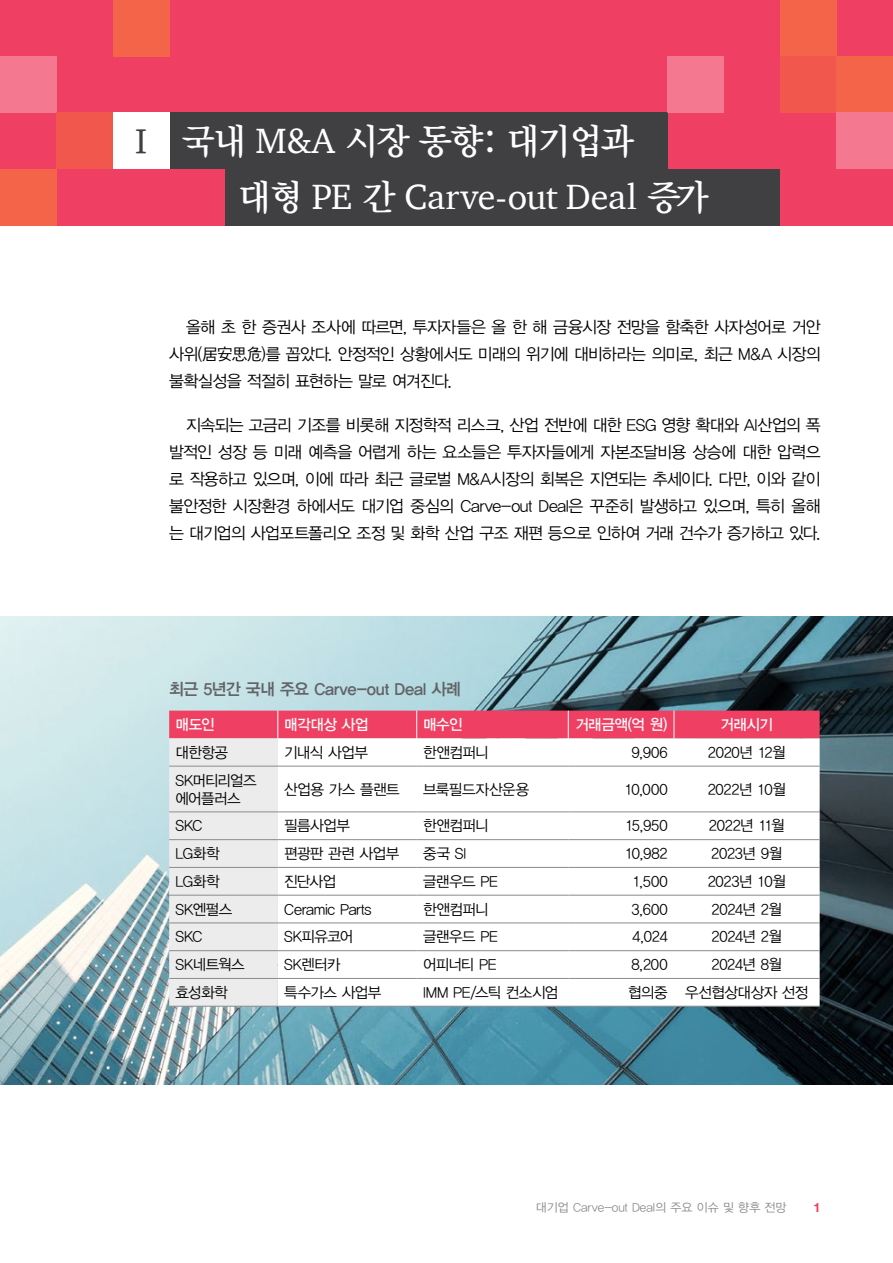
<style>
.page{position:relative;width:893px;height:1263px;background:#fff}
.page>*{position:absolute;margin:0;border:0;box-sizing:border-box;transform-origin:0 0}
.t1{font:36px "ITC Charter Com";letter-spacing:-.01em;color:#fff}
.t2{font:36px "YDVY Mj O34";letter-spacing:-.05em;color:#fff}
.t3{font:36px "YDVY Mj O34";color:#404042}
.t4{font:16.5px/27px "YDVYGO32";letter-spacing:-.04em;color:#000;text-align:justify}
.t5{font:16.5px "YDVYGO34";letter-spacing:-.025em;color:#626466}
.t6{font:15px/18px "YDVYGO32";letter-spacing:-.03em;color:#000}
.t7{font:15px "YDVYGO33";letter-spacing:-.025em;color:#fff}
.t8{font:700 12.75px "Helvetica Neue LT Pro";color:#ef3f62}
.t9{font:12px "YDVYGO32";color:#898b8e}
.s1{font-family:"ITC Charter Com"}
.s2{font-family:"YDVY Mj O34"}
</style>
<div class="page">
<img style="left:0;top:617px;width:893px;height:467px">
<hr style="left:169px;top:1006px;width:109px;height:1px;background:#898b8e">
<hr style="left:278px;top:1006px;width:139px;height:1px;background:#898b8e">
<hr style="left:417px;top:1006px;width:151px;height:1px;background:#898b8e">
<hr style="left:568px;top:1006px;width:106px;height:1px;background:#898b8e">
<hr style="left:674px;top:1006px;width:146px;height:1px;background:#898b8e">
<svg style="left:169px;top:711px;width:651px;height:295px"></svg>
<div style="left:0;top:0;width:893px;height:225px;background:#ef3f62"></div>
<div style="left:169px;top:113px;width:499px;height:56px;background:#404042"></div>
<div style="left:226px;top:169px;width:554px;height:56px;background:#404042"></div>
<div style="left:113px;top:113px;width:56px;height:56px;background:#fff"></div>
<div style="left:0;top:56px;width:57px;height:57px;background:#f37890"></div>
<div style="left:0;top:169px;width:57px;height:56px;background:#f36448"></div>
<div style="left:57px;top:113px;width:56px;height:56px;background:#f1574d"></div>
<div style="left:780px;top:0;width:57px;height:56px;background:#f36448"></div>
<div style="left:780px;top:56px;width:57px;height:57px;background:#f1574d"></div>
<div style="left:837px;top:56px;width:56px;height:57px;background:#f36448"></div>
<div style="left:837px;top:113px;width:56px;height:56px;background:#f37890"></div>
<div style="left:668px;top:56px;width:56px;height:57px;background:#f37890"></div>
<div style="left:113px;top:0;width:56px;height:56px;background:#f36448"></div>
<h1 class="t3" style="left:124px;top:116px;width:35px">Ⅰ</h1>
<h1 class="t2" style="left:182px;top:116px;width:454px">국내 <span class="s1">M&amp;A</span> 시장 동향: 대기업과</h1>
<h1 class="t1" style="left:238px;top:175px;width:472px"><span class="s2">대형</span> PE <span class="s2">간</span> Carve-out Deal <span class="s2">증가</span></h1>
<p class="t4" style="left:169px;top:313px;width:653px;text-indent:17px">올해 초 한 증권사 조사에 따르면, 투자자들은 올 한 해 금융시장 전망을 함축한 사자성어로 거안 사위(居安思危)를 꼽았다. 안정적인 상황에서도 미래의 위기에 대비하라는 의미로, 최근 M&amp;A 시장의 불확실성을 적절히 표현하는 말로 여겨진다.</p>
<p class="t4" style="left:169px;top:411px;width:653px;text-indent:17px">지속되는 고금리 기조를 비롯해 지정학적 리스크, 산업 전반에 대한 ESG 영향 확대와 AI산업의 폭 발적인 성장 등 미래 예측을 어렵게 하는 요소들은 투자자들에게 자본조달비용 상승에 대한 압력으 로 작용하고 있으며, 이에 따라 최근 글로벌 M&amp;A시장의 회복은 지연되는 추세이다. 다만, 이와 같이 불안정한 시장환경 하에서도 대기업 중심의 Carve-out Deal은 꾸준히 발생하고 있으며, 특히 올해 는 대기업의 사업포트폴리오 조정 및 화학 산업 구조 재편 등으로 인하여 거래 건수가 증가하고 있다.</p>
<p class="t5" style="left:169px;top:677px;width:293px">최근 5년간 국내 주요 Carve-out Deal 사례</p>
<p class="t7" style="left:176px;top:714px;width:41px">매도인</p>
<p class="t7" style="left:284px;top:714px;width:86px">매각대상 사업</p>
<p class="t7" style="left:423px;top:714px;width:41px">매수인</p>
<p class="t7" style="left:575px;top:714px;width:94px">거래금액(억 원)</p>
<p class="t7" style="left:721px;top:714px;width:54px">거래시기</p>
<p class="t6" style="left:176px;top:742px;width:54px">대한항공</p>
<p class="t6" style="left:284px;top:742px;width:85px">기내식 사업부</p>
<p class="t6" style="left:423px;top:742px;width:67px">한앤컴퍼니</p>
<p class="t6" style="left:631px;top:742px;width:38px">9,906</p>
<p class="t6" style="left:708px;top:742px;width:79px">2020년 12월</p>
<p class="t6" style="left:176px;top:770px;width:83px">SK머티리얼즈 에어플러스</p>
<p class="t6" style="left:284px;top:779px;width:117px">산업용 가스 플랜트</p>
<p class="t6" style="left:423px;top:779px;width:108px">브룩필드자산운용</p>
<p class="t6" style="left:624px;top:779px;width:45px">10,000</p>
<p class="t6" style="left:708px;top:779px;width:80px">2022년 10월</p>
<p class="t6" style="left:176px;top:816px;width:29px">SKC</p>
<p class="t6" style="left:284px;top:816px;width:67px">필름사업부</p>
<p class="t6" style="left:423px;top:816px;width:67px">한앤컴퍼니</p>
<p class="t6" style="left:625px;top:816px;width:44px">15,950</p>
<p class="t6" style="left:709px;top:816px;width:77px">2022년 11월</p>
<p class="t6" style="left:176px;top:843px;width:46px">LG화학</p>
<p class="t6" style="left:284px;top:843px;width:117px">편광판 관련 사업부</p>
<p class="t6" style="left:423px;top:843px;width:45px">중국 SI</p>
<p class="t6" style="left:625px;top:843px;width:44px">10,982</p>
<p class="t6" style="left:711px;top:843px;width:73px">2023년 9월</p>
<p class="t6" style="left:176px;top:871px;width:46px">LG화학</p>
<p class="t6" style="left:284px;top:871px;width:54px">진단사업</p>
<p class="t6" style="left:423px;top:871px;width:76px">글랜우드 PE</p>
<p class="t6" style="left:633px;top:871px;width:37px">1,500</p>
<p class="t6" style="left:708px;top:871px;width:80px">2023년 10월</p>
<p class="t6" style="left:176px;top:899px;width:58px">SK엔펄스</p>
<p class="t6" style="left:284px;top:899px;width:89px">Ceramic Parts</p>
<p class="t6" style="left:423px;top:899px;width:67px">한앤컴퍼니</p>
<p class="t6" style="left:631px;top:899px;width:38px">3,600</p>
<p class="t6" style="left:711px;top:899px;width:72px">2024년 2월</p>
<p class="t6" style="left:176px;top:927px;width:29px">SKC</p>
<p class="t6" style="left:284px;top:927px;width:71px">SK피유코어</p>
<p class="t6" style="left:423px;top:927px;width:76px">글랜우드 PE</p>
<p class="t6" style="left:632px;top:927px;width:37px">4,024</p>
<p class="t6" style="left:711px;top:927px;width:72px">2024년 2월</p>
<p class="t6" style="left:176px;top:954px;width:71px">SK네트웍스</p>
<p class="t6" style="left:284px;top:954px;width:58px">SK렌터카</p>
<p class="t6" style="left:423px;top:954px;width:75px">어피너티 PE</p>
<p class="t6" style="left:631px;top:954px;width:38px">8,200</p>
<p class="t6" style="left:711px;top:954px;width:72px">2024년 8월</p>
<p class="t6" style="left:176px;top:982px;width:54px">효성화학</p>
<p class="t6" style="left:284px;top:982px;width:99px">특수가스 사업부</p>
<p class="t6" style="left:423px;top:982px;width:137px">IMM PE/스틱 컨소시엄</p>
<p class="t6" style="left:628px;top:982px;width:182px">협의중 우선협상대상자 선정</p>
<p class="t9" style="left:536px;top:1199px;width:252px">대기업 Carve-out Deal의 주요 이슈 및 향후 전망</p>
<p class="t8" style="left:814px;top:1199px;width:9px">1</p>
</div>
